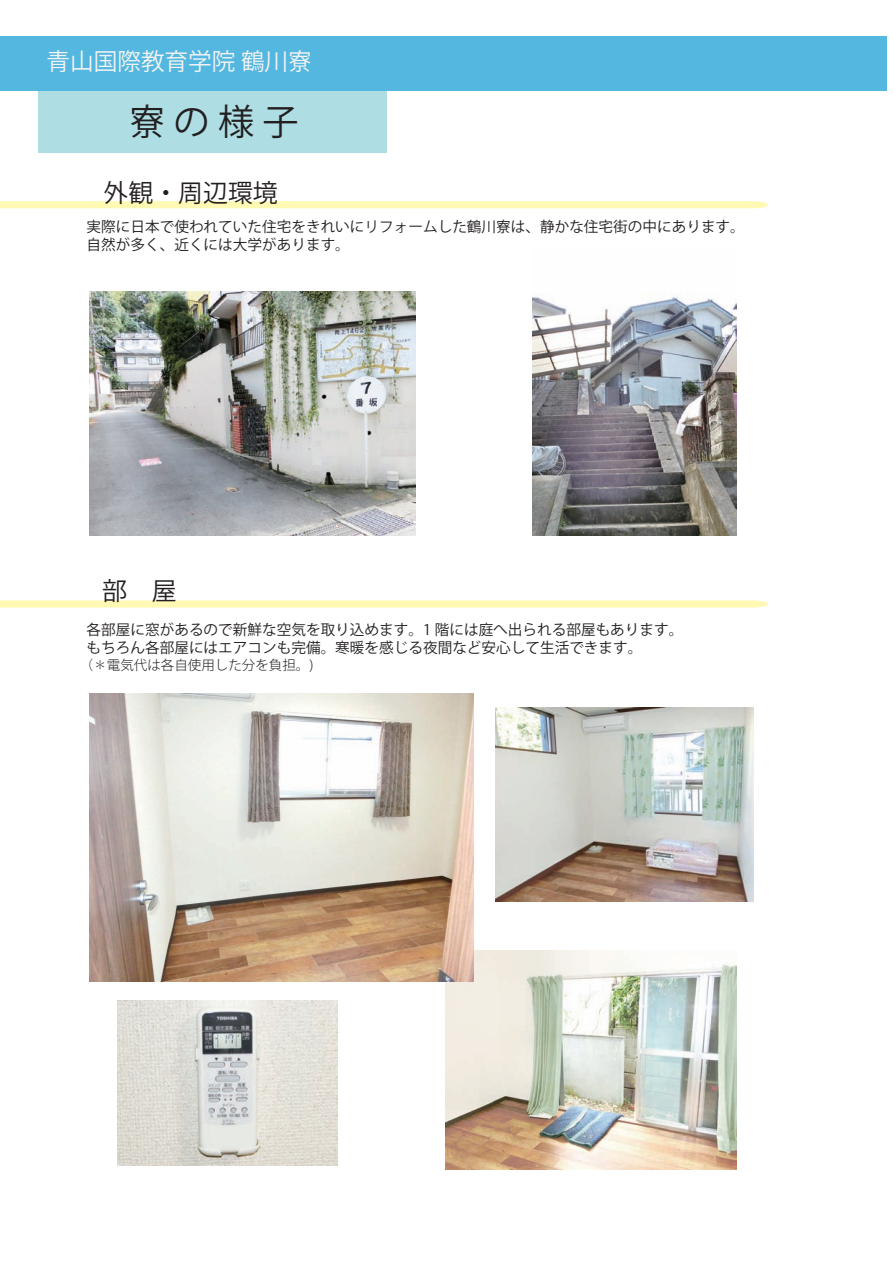
<style>
.page{position:relative;width:893px;height:1263px;background:#fff}
.page>*{position:absolute;margin:0;border:0;box-sizing:border-box;transform-origin:0 0}
.t1{font:36.15px "Koz Go Pro";color:#231f20}
.t2{font:24.9px "Koz Go Pro";color:#231f20}
.t3{font:23.7px "Koz Go Pro";color:#f2f3f4}
.t4{font:14.7px/18px "Koz Go Pro";color:#231f20}
.t5{font:300 13.5px "Koz Go Pro";color:#231f20}
</style>
<div class="page">
<div style="left:38px;top:47px;width:348px;height:106px;background:#aedee4"></div>
<div style="left:0;top:36px;width:886px;height:54px;background:#54b7df"></div>
<img style="left:89px;top:291px;width:326px;height:245px">
<img style="left:118px;top:1001px;width:219px;height:164px">
<img style="left:445px;top:951px;width:292px;height:218px">
<img style="left:532px;top:296px;width:204px;height:240px">
<svg style="left:0;top:201px;width:768px;height:7px;background:#fff9b5"></svg>
<svg style="left:0;top:600px;width:768px;height:8px;background:#fff9bb"></svg>
<img style="left:495px;top:708px;width:258px;height:193px">
<img style="left:89px;top:694px;width:384px;height:288px">
<h3 class="t3" style="left:46px;top:46px;width:267px">青山国際教育学院 鶴川寮</h3>
<h1 class="t1" style="left:129px;top:98px;width:171px">寮 の 様 子</h1>
<h2 class="t2" style="left:104px;top:177px;width:176px">外観・周辺環境</h2>
<p class="t4" style="left:87px;top:218px;width:660px">実際に日本で使われていた住宅をきれいにリフォームした鶴川寮は、静かな住宅街の中にあります。自然が多く、近くには大学があります。</p>
<h2 class="t2" style="left:102px;top:575px;width:76px">部　屋</h2>
<p class="t4" style="left:87px;top:621px;width:598px">各部屋に窓があるので新鮮な空気を取り込めます。1 階には庭へ出られる部屋もあります。もちろん各部屋にはエアコンも完備。寒暖を感じる夜間など安心して生活できます。</p>
<p class="t5" style="left:80px;top:656px;width:235px">（＊電気代は各自使用した分を負担。)</p>
</div>
